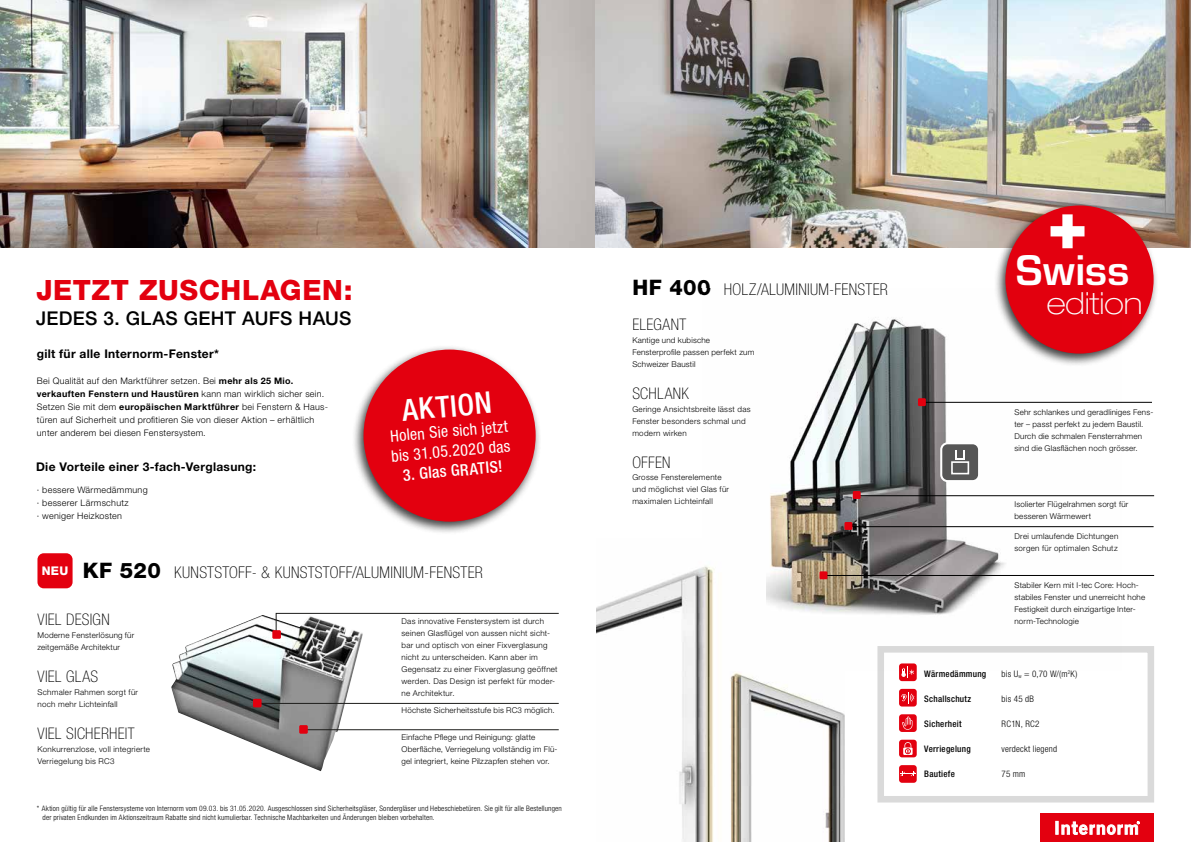
<style>
.page{position:relative;width:1191px;height:842px;background:#fff}
.page>*{position:absolute;margin:0;border:0;box-sizing:border-box;transform-origin:0 0}
.t1{font:700 44.6px "Eurostile";letter-spacing:.01em;color:#fff}
.t2{font:100 expanded 30.6px "Helvetica Neue LT Pro";color:#fff}
.t3{font:500 condensed 30px "Helvetica Neue LT Pro";color:#fff}
.t4{font:800 28px "Helvetica Neue LT Pro";letter-spacing:.025em;color:#e3000f}
.t5{font:800 21.4px "Helvetica Neue LT Pro";letter-spacing:.02em;color:#000}
.t6{font:500 19px "Helvetica Neue LT Pro";letter-spacing:.015em;color:#000}
.t7{font:100 condensed 16.2px "Helvetica Neue LT Pro";letter-spacing:.02em;color:#000}
.t8{font:condensed 16.1px/19.9px "Helvetica Neue LT Pro";color:#fff}
.t9{font:500 condensed 16.1px "Helvetica Neue LT Pro";color:#fff}
.t10{font:100 condensed 16px "Helvetica Neue LT Pro";letter-spacing:.02em;color:#000}
.t11{font:700 12px "Helvetica Neue LT Pro";letter-spacing:.025em;color:#000}
.t12{font:300 9px/13px "Helvetica Neue LT Pro";letter-spacing:.03em;color:#000}
.t13{font:500 condensed 9px "Helvetica Neue LT Pro";letter-spacing:.03em;color:#000}
.t14{font:300 condensed 9px "Helvetica Neue LT Pro";letter-spacing:.025em;color:#000}
.t15{font:300 8px/12px "Helvetica Neue LT Pro";letter-spacing:.03em;color:#000}
.t16{font:300 condensed 7.5px/9px "Helvetica Neue LT Pro";letter-spacing:.02em;color:#000}
.s1{font-weight:700}
.s2{font-size:12px;color:#fff}
</style>
<div class="page">
<div style="left:1040px;top:814px;width:114px;height:28px;background:#e3000f"></div>
<svg style="left:1055px;top:821px;width:84px;height:14px"></svg>
<img style="left:0;top:0;width:1191px;height:248px">
<div style="left:877px;top:646px;width:277px;height:156px;border:7px solid #dadada"></div>
<div style="left:993px;top:201px;width:166px;height:166px;background:#000;opacity:.75"></div>
<div style="left:1005px;top:205px;width:148px;height:149px;background:#e3000f;border-radius:50%"></div>
<svg style="left:1050px;top:214px;width:34px;height:34px"></svg>
<div style="left:899px;top:714px;width:17px;height:18px;background:#e3000f;border-radius:3px"></div>
<svg style="left:902px;top:716px;width:10px;height:14px"></svg>
<div style="left:899px;top:740px;width:17px;height:17px;background:#e3000f;border-radius:3px"></div>
<svg style="left:903px;top:742px;width:9px;height:13px"></svg>
<div style="left:899px;top:663px;width:17px;height:18px;background:#e3000f;border-radius:3px"></div>
<svg style="left:901px;top:670px;width:13px;height:8px"></svg>
<div style="left:899px;top:689px;width:17px;height:17px;background:#e3000f;border-radius:3px"></div>
<svg style="left:901px;top:692px;width:13px;height:12px"></svg>
<div style="left:899px;top:765px;width:17px;height:18px;background:#e3000f;border-radius:3px"></div>
<svg style="left:900px;top:772px;width:15px;height:4px"></svg>
<img style="left:766px;top:288px;width:356px;height:382px">
<div style="left:941px;top:443px;width:38px;height:38px;background:#565656;border-radius:6px"></div>
<div style="left:940px;top:442px;width:40px;height:40px;border:2px solid #fff;border-radius:6px"></div>
<svg style="left:955px;top:450px;width:10px;height:10px"></svg>
<div style="left:951px;top:461px;width:18px;height:13px;border:2px solid #fff"></div>
<hr style="left:822px;top:575px;width:332px;height:1px;background:#000">
<div style="left:819px;top:571px;width:8px;height:8px;background:#e3000f"></div>
<hr style="left:850px;top:526px;width:303px;height:1px;background:#000">
<div style="left:844px;top:522px;width:8px;height:8px;background:#e3000f"></div>
<hr style="left:922px;top:402px;width:230px;height:1px;background:#000">
<div style="left:918px;top:398px;width:8px;height:8px;background:#e3000f"></div>
<hr style="left:858px;top:495px;width:296px;height:1px;background:#000">
<div style="left:852px;top:491px;width:8px;height:8px;background:#e3000f"></div>
<img style="left:596px;top:566px;width:119px;height:276px">
<img style="left:730px;top:672px;width:114px;height:170px">
<img style="left:171px;top:615px;width:192px;height:156px">
<hr style="left:301px;top:729px;width:258px;height:1px;background:#1d1d1b">
<hr style="left:258px;top:703px;width:301px;height:1px;background:#1d1d1b">
<svg style="left:276px;top:613px;width:283px;height:23px"></svg>
<div style="left:299px;top:725px;width:9px;height:9px;background:#e3000f"></div>
<div style="left:253px;top:699px;width:8px;height:8px;background:#e3000f"></div>
<div style="left:272px;top:630px;width:9px;height:9px;background:#e3000f"></div>
<div style="left:352px;top:345px;width:189px;height:189px;background:#000;opacity:.75"></div>
<div style="left:363px;top:350px;width:172px;height:172px;background:#e3000f;border-radius:50%"></div>
<div style="left:37px;top:553px;width:36px;height:35px;background:#e3000f;border-radius:6px"></div>
<h3 class="t4" style="left:36px;top:273px;width:318px">JETZT ZUSCHLAGEN:</h3>
<h3 class="t6" style="left:36px;top:306px;width:317px">JEDES 3. GLAS GEHT AUFS HAUS</h3>
<h3 class="t11" style="left:37px;top:346px;width:184px">gilt für alle Internorm-Fenster*</h3>
<p class="t12" style="left:37px;top:374px;width:293px">Bei Qualität auf den Marktführer setzen. Bei <span class="s1">mehr als 25 Mio. verkauften Fenstern und Haustüren</span> kann man wirklich sicher sein.<br>Setzen Sie mit dem <span class="s1">europäischen Marktführer</span> bei Fenstern &amp; Haus&shy;türen auf Sicherheit und profitieren Sie von dieser Aktion – erhältlich unter anderem bei diesen Fenstersystem.</p>
<h3 class="t11" style="left:36px;top:459px;width:222px">Die Vorteile einer 3-fach-Verglasung:</h3>
<p class="t12" style="left:37px;top:483px;width:112px">· bessere Wärmedämmung · besserer Lärmschutz<br>· weniger Heizkosten</p>
<h3 class="t3" style="left:400px;top:392px;width:91px;rotate:-5deg">AKTION</h3>
<h3 class="t8" style="left:389px;top:426px;width:121px;rotate:-5deg">Holen Sie sich jetzt bis 31.05.2020 das</h3>
<h3 class="t9" style="left:402px;top:465px;width:101px;rotate:-5deg">3. Glas GRATIS!</h3>
<h3 class="t5" style="left:42px;top:558px;width:121px"><span class="s2">NEU</span> KF 520</h3>
<h3 class="t7" style="left:174px;top:563px;width:310px">KUNSTSTOFF- &amp; KUNSTSTOFF/ALUMINIUM-FENSTER</h3>
<h3 class="t10" style="left:37px;top:610px;width:74px">VIEL DESIGN</h3>
<p class="t15" style="left:37px;top:628px;width:98px">Moderne Fensterlösung für zeitgemäße Architektur</p>
<h3 class="t10" style="left:37px;top:667px;width:62px">VIEL GLAS</h3>
<p class="t15" style="left:37px;top:686px;width:102px">Schmaler Rahmen sorgt für noch mehr Lichteinfall</p>
<h3 class="t10" style="left:37px;top:724px;width:99px">VIEL SICHERHEIT</h3>
<p class="t15" style="left:37px;top:743px;width:114px">Konkurrenzlose, voll integrierte<br>Verriegelung bis RC3</p>
<p class="t15" style="left:401px;top:731px;width:157px">Einfache Pflege und Reinigung: glatte<br>Oberfläche, Verriegelung vollständig im Flü&shy;gel integriert, keine Pilzzapfen stehen vor.</p>
<p class="t15" style="left:401px;top:614px;width:158px">Das innovative Fenstersystem ist durch seinen Glasflügel von aussen nicht sicht&shy;bar und optisch von einer Fixverglasung nicht zu unterscheiden. Kann aber im Gegensatz zu einer Fixverglasung geöffnet werden. Das Design ist perfekt für moder&shy;ne Architektur.</p>
<p class="t15" style="left:401px;top:704px;width:155px">Höchste Sicherheitsstufe bis RC3 möglich.</p>
<p class="t16" style="left:43px;top:803px;width:521px;text-indent:-6px">* Aktion gültig für alle Fenstersysteme von Internorm vom 09.03. bis 31.05.2020. Ausgeschlossen sind Sicherheitsgläser, Sondergläser und Hebeschiebetüren. Sie gilt für alle Bestellungen der privaten Endkunden im Aktionszeitraum Rabatte sind nicht kumulierbar. Technische Machbarkeiten und Änderungen bleiben vorbehalten.</p>
<h3 class="t5" style="left:632px;top:274px;width:80px">HF 400</h3>
<h3 class="t7" style="left:724px;top:280px;width:166px">HOLZ/ALUMINIUM-FENSTER</h3>
<h3 class="t10" style="left:632px;top:316px;width:55px">ELEGANT</h3>
<p class="t15" style="left:632px;top:334px;width:123px">Kantige und kubische<br>Fensterprofile passen perfekt zum<br>Schweizer Baustil</p>
<h3 class="t10" style="left:632px;top:384px;width:58px">SCHLANK</h3>
<p class="t15" style="left:632px;top:403px;width:120px">Geringe Ansichtsbreite lässt das<br>Fenster besonders schmal und modern wirken</p>
<h3 class="t10" style="left:632px;top:453px;width:40px">OFFEN</h3>
<p class="t15" style="left:632px;top:471px;width:98px">Grosse Fensterelemente und möglichst viel Glas für maximalen Lichteinfall</p>
<h1 class="t1" style="left:1015px;top:239px;width:115px">Swiss</h1>
<h2 class="t2" style="left:1046px;top:285px;width:97px">edition</h2>
<p class="t15" style="left:1014px;top:406px;width:140px">Sehr schlankes und geradliniges Fens&shy;ter – passt perfekt zu jedem Baustil.<br>Durch die schmalen Fensterrahmen sind die Glasflächen noch grösser.</p>
<p class="t15" style="left:1014px;top:498px;width:115px">Isolierter Flügelrahmen sorgt für besseren Wärmewert</p>
<p class="t15" style="left:1014px;top:530px;width:105px">Drei umlaufende Dichtungen sorgen für optimalen Schutz</p>
<p class="t15" style="left:1014px;top:579px;width:132px">Stabiler Kern mit I-tec Core: Hoch&shy;stabiles Fenster und unerreicht hohe<br>Festigkeit durch einzigartige Inter&shy;norm-Technologie</p>
<p class="t13" style="left:924px;top:669px;width:63px">Wärmedämmung</p>
<p class="t14" style="left:1001px;top:669px;width:77px">bis U<sub>w</sub> = 0,70 W/(m<sup>2</sup>K)</p>
<p class="t13" style="left:924px;top:694px;width:48px">Schallschutz</p>
<p class="t14" style="left:1001px;top:694px;width:34px">bis 45 dB</p>
<p class="t13" style="left:924px;top:719px;width:39px">Sicherheit</p>
<p class="t14" style="left:1001px;top:719px;width:39px">RC1N, RC2</p>
<p class="t13" style="left:924px;top:744px;width:48px">Verriegelung</p>
<p class="t14" style="left:1001px;top:744px;width:57px">verdeckt liegend</p>
<p class="t13" style="left:924px;top:769px;width:32px">Bautiefe</p>
<p class="t14" style="left:1001px;top:769px;width:25px">75 mm</p>
</div>
